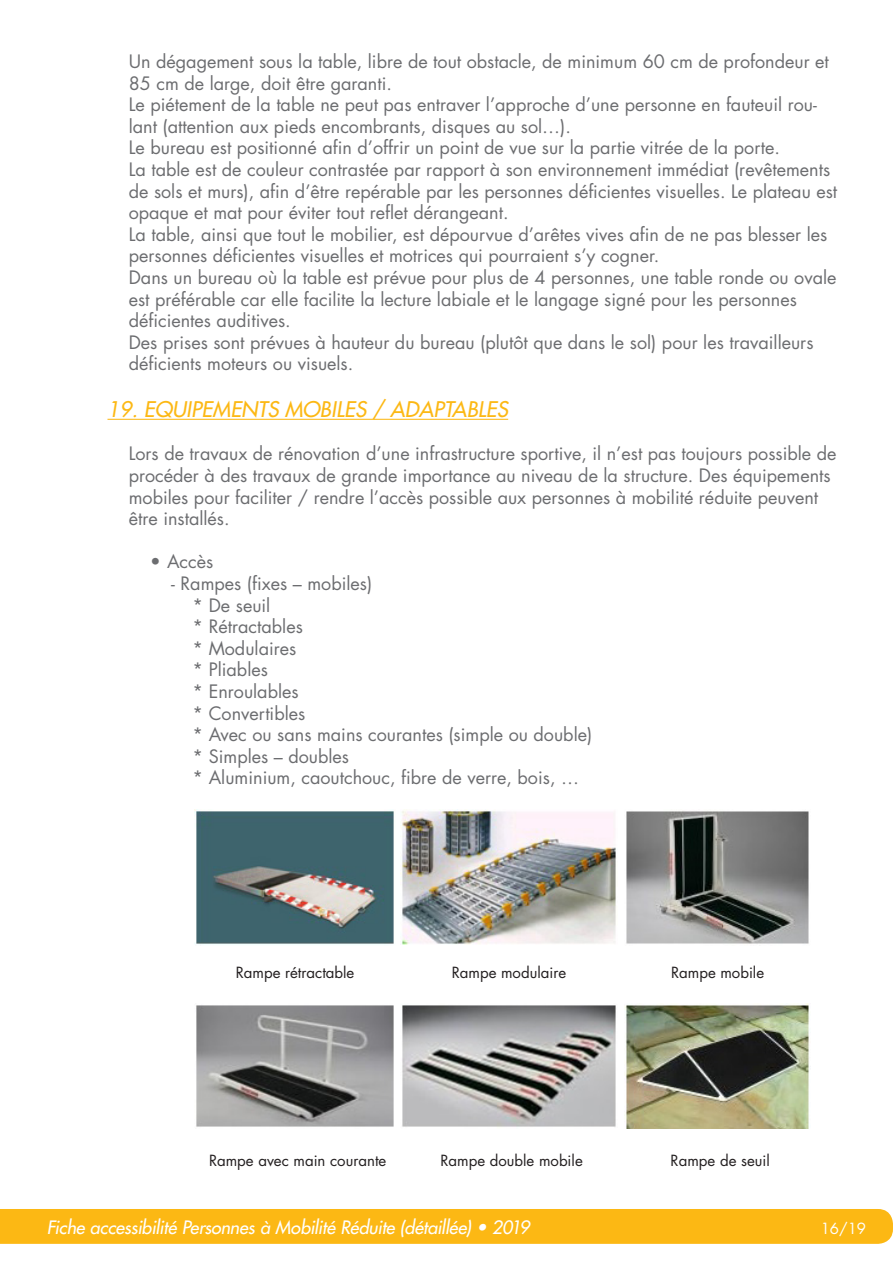
<style>
.page{position:relative;width:893px;height:1263px;background:#fff}
.page>*{position:absolute;margin:0;border:0;box-sizing:border-box;transform-origin:0 0}
.t1{font:italic 21px "Futura";color:#fcb814}
.t2{font:18px/21.6px "Futura";color:#6c6d70}
.t3{font:italic 18px "Futura";letter-spacing:-.01em;color:#fff}
.t4{font:15px "Futura";color:#231f20}
.t5{font:15px "Futura";color:#fff}
</style>
<div class="page">
<div style="left:0;top:1209px;width:893px;height:35px;background:#fcb814"></div>
<hr style="left:107px;top:419px;width:401px;height:1px;background:#fcb814">
<img style="left:195px;top:810px;width:199px;height:135px">
<img style="left:401px;top:810px;width:215px;height:135px">
<img style="left:626px;top:811px;width:183px;height:133px">
<img style="left:196px;top:1005px;width:198px;height:122px">
<img style="left:402px;top:1005px;width:214px;height:122px">
<img style="left:624px;top:1003px;width:185px;height:125px">
<p class="t2" style="left:129px;top:51px;width:702px">Un dégagement sous la table, libre de tout obstacle, de minimum 60 cm de profondeur et<br>85 cm de large, doit être garanti.</p>
<p class="t2" style="left:129px;top:94px;width:690px">Le piétement de la table ne peut pas entraver l’approche d’une personne en fauteuil rou&shy;lant (attention aux pieds encombrants, disques au sol…).</p>
<p class="t2" style="left:129px;top:137px;width:653px">Le bureau est positionné afin d’offrir un point de vue sur la partie vitrée de la porte.</p>
<p class="t2" style="left:129px;top:159px;width:710px">La table est de couleur contrastée par rapport à son environnement immédiat (revêtements de sols et murs), afin d’être repérable par les personnes déficientes visuelles. Le plateau est opaque et mat pour éviter tout reflet dérangeant.</p>
<p class="t2" style="left:129px;top:224px;width:700px">La table, ainsi que tout le mobilier, est dépourvue d’arêtes vives afin de ne pas blesser les personnes déficientes visuelles et motrices qui pourraient s’y cogner.</p>
<p class="t2" style="left:129px;top:267px;width:709px">Dans un bureau où la table est prévue pour plus de 4 personnes, une table ronde ou ovale est préférable car elle facilite la lecture labiale et le langage signé pour les personnes déficientes auditives.</p>
<p class="t2" style="left:129px;top:332px;width:686px">Des prises sont prévues à hauteur du bureau (plutôt que dans le sol) pour les travailleurs déficients moteurs ou visuels.</p>
<p class="t1" style="left:107px;top:396px;width:402px">19. EQUIPEMENTS MOBILES / ADAPTABLES</p>
<p class="t2" style="left:129px;top:443px;width:709px">Lors de travaux de rénovation d’une infrastructure sportive, il n’est pas toujours possible de procéder à des travaux de grande importance au niveau de la structure. Des équipements mobiles pour faciliter / rendre l’accès possible aux personnes à mobilité réduite peuvent être installés.</p>
<p class="t2" style="left:150px;top:551px;width:65px">• Accès</p>
<p class="t2" style="left:171px;top:573px;width:202px">- Rampes (fixes – mobiles)</p>
<p class="t2" style="left:193px;top:594px;width:79px">* De seuil</p>
<p class="t2" style="left:193px;top:616px;width:112px">* Rétractables</p>
<p class="t2" style="left:193px;top:638px;width:105px">* Modulaires</p>
<p class="t2" style="left:193px;top:659px;width:77px">* Pliables</p>
<p class="t2" style="left:193px;top:681px;width:108px">* Enroulables</p>
<p class="t2" style="left:193px;top:702px;width:114px">* Convertibles</p>
<p class="t2" style="left:193px;top:724px;width:401px">* Avec ou sans mains courantes (simple ou double)</p>
<p class="t2" style="left:193px;top:746px;width:158px">* Simples – doubles</p>
<p class="t2" style="left:193px;top:767px;width:388px">* Aluminium, caoutchouc, fibre de verre, bois, …</p>
<p class="t4" style="left:236px;top:963px;width:120px">Rampe rétractable</p>
<p class="t4" style="left:452px;top:963px;width:116px">Rampe modulaire</p>
<p class="t4" style="left:671px;top:963px;width:95px">Rampe mobile</p>
<p class="t4" style="left:209px;top:1151px;width:179px">Rampe avec main courante</p>
<p class="t4" style="left:440px;top:1151px;width:144px">Rampe double mobile</p>
<p class="t4" style="left:671px;top:1151px;width:101px">Rampe de seuil</p>
<p class="t3" style="left:47px;top:1215px;width:484px">Fiche accessibilité Personnes à Mobilité Réduite (détaillée) • 2019</p>
<p class="t5" style="left:821px;top:1218px;width:47px">16/19</p>
</div>
